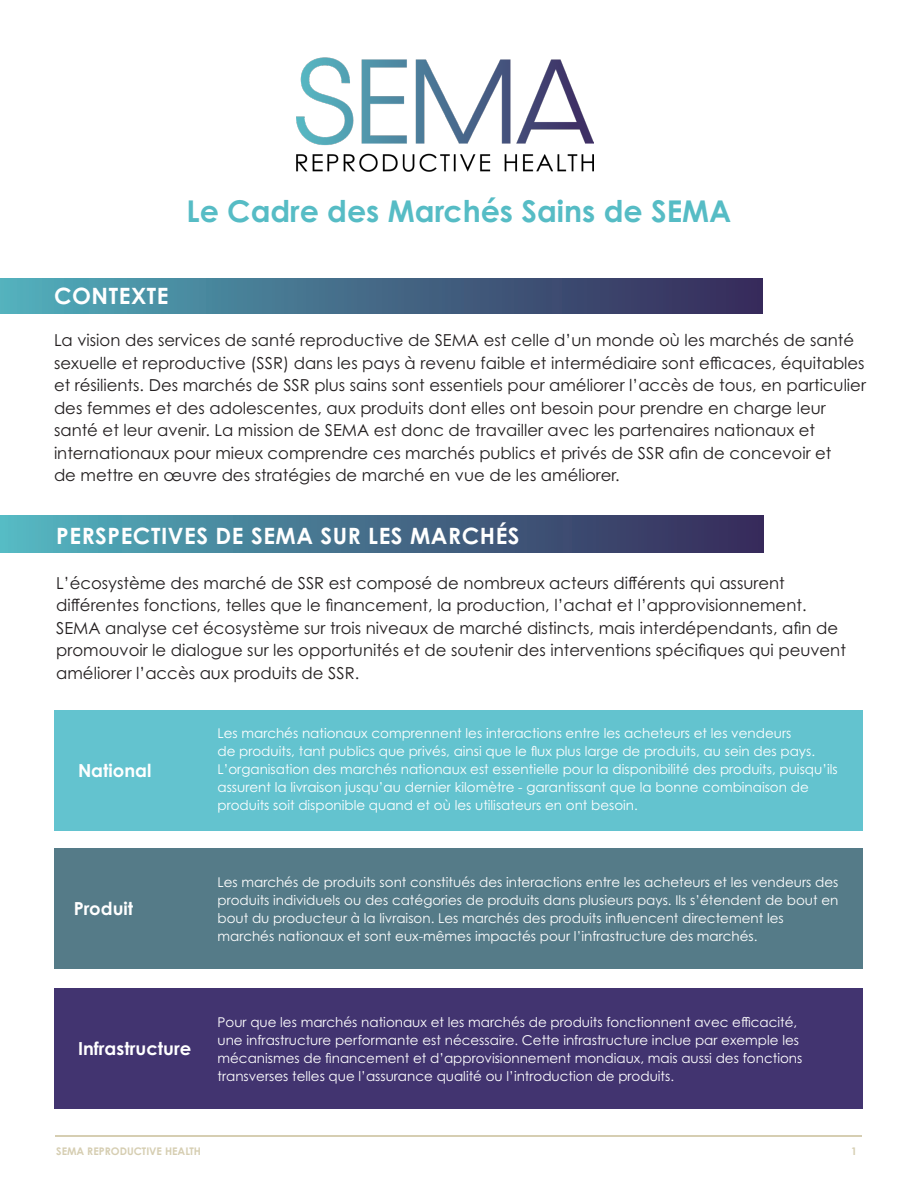
<style>
.page{position:relative;width:918px;height:1188px;background:#fff}
.page>*{position:absolute;margin:0;border:0;box-sizing:border-box;transform-origin:0 0}
.t1{font:700 30px "Century Gothic Pro";color:#56bcc5}
.Heading{font:700 22.5px "Century Gothic Pro";letter-spacing:.025em;color:#fff}
.t2{font:700 18px "Century Gothic Pro";color:#fff}
.Heading-2{font:16.5px/22.5px "Century Gothic Pro";color:#231f20}
.t3{font:13.5px/18px "Century Gothic Pro";color:#fff}
.t4{font:700 10.5px "Century Gothic Pro";color:#d6ceb2}
</style>
<div class="page">
<div style="left:0;top:516px;width:763px;height:36px;background:linear-gradient(to right,#53b5bf,#352756)"></div>
<img style="left:296px;top:57px;width:298px;height:115px">
<div style="left:0;top:278px;width:763px;height:35px;background:linear-gradient(to right,#51adb9,#362757)"></div>
<div style="left:55px;top:710px;width:808px;height:120px;background:#63c3cf"></div>
<div style="left:54px;top:848px;width:808px;height:121px;background:#557b88"></div>
<div style="left:54px;top:988px;width:808px;height:120px;background:#423470"></div>
<hr style="left:55px;top:1135px;width:807px;height:2px;background:#d6ceb2">
<p class="t1" style="left:187px;top:192px;width:546px">Le Cadre des Marchés Sains de SEMA</p>
<p class="Heading" style="left:54px;top:282px;width:116px">CONTEXTE</p>
<p class="Heading-2" style="left:54px;top:329px;width:813px">La vision des services de santé reproductive de SEMA est celle d’un monde où les marchés de santé sexuelle et reproductive (SSR) dans les pays à revenu faible et intermédiaire sont efficaces, équitables et résilients. Des marchés de SSR plus sains sont essentiels pour améliorer l’accès de tous, en particulier des femmes et des adolescentes, aux produits dont elles ont besoin pour prendre en charge leur santé et leur avenir. La mission de SEMA est donc de travailler avec les partenaires nationaux et internationaux pour mieux comprendre ces marchés publics et privés de SSR afin de concevoir et<br>de mettre en œuvre des stratégies de marché en vue de les améliorer.</p>
<p class="Heading" style="left:56px;top:522px;width:465px">PERSPECTIVES DE SEMA SUR LES MARCHÉS</p>
<p class="Heading-2" style="left:56px;top:571px;width:791px">L’écosystème des marché de SSR est composé de nombreux acteurs différents qui assurent différentes fonctions, telles que le financement, la production, l’achat et l’approvisionnement.<br>SEMA analyse cet écosystème sur trois niveaux de marché distincts, mais interdépendants, afin de promouvoir le dialogue sur les opportunités et de soutenir des interventions spécifiques qui peuvent améliorer l’accès aux produits de SSR.</p>
<p class="t2" style="left:78px;top:759px;width:75px">National</p>
<p class="t2" style="left:74px;top:897px;width:61px">Produit</p>
<p class="t3" style="left:218px;top:724px;width:575px">Les marchés nationaux comprennent les interactions entre les acheteurs et les vendeurs</p>
<p class="t3" style="left:218px;top:742px;width:622px">de produits, tant publics que privés, ainsi que le flux plus large de produits, au sein des pays.<br>L’organisation des marchés nationaux est essentielle pour la disponibilité des produits, puisqu’ils assurent la livraison jusqu’au dernier kilomètre - garantissant que la bonne combinaison de produits soit disponible quand et où les utilisateurs en ont besoin.</p>
<p class="t3" style="left:218px;top:873px;width:622px">Les marchés de produits sont constitués des interactions entre les acheteurs et les vendeurs des produits individuels ou des catégories de produits dans plusieurs pays. Ils s’étendent de bout en bout du producteur à la livraison. Les marchés des produits influencent directement les marchés nationaux et sont eux-mêmes impactés pour l’infrastructure des marchés.</p>
<p class="t2" style="left:78px;top:1038px;width:115px">Infrastructure</p>
<p class="t3" style="left:218px;top:1013px;width:586px">Pour que les marchés nationaux et les marchés de produits fonctionnent avec efficacité, une infrastructure performante est nécessaire. Cette infrastructure inclue par exemple les mécanismes de financement et d’approvisionnement mondiaux, mais aussi des fonctions transverses telles que l’assurance qualité ou l’introduction de produits.</p>
<p class="t4" style="left:56px;top:1145px;width:146px">SEMA REPRODUCTIVE HEALTH</p>
<p class="t4" style="left:851px;top:1145px;width:7px">1</p>
</div>
